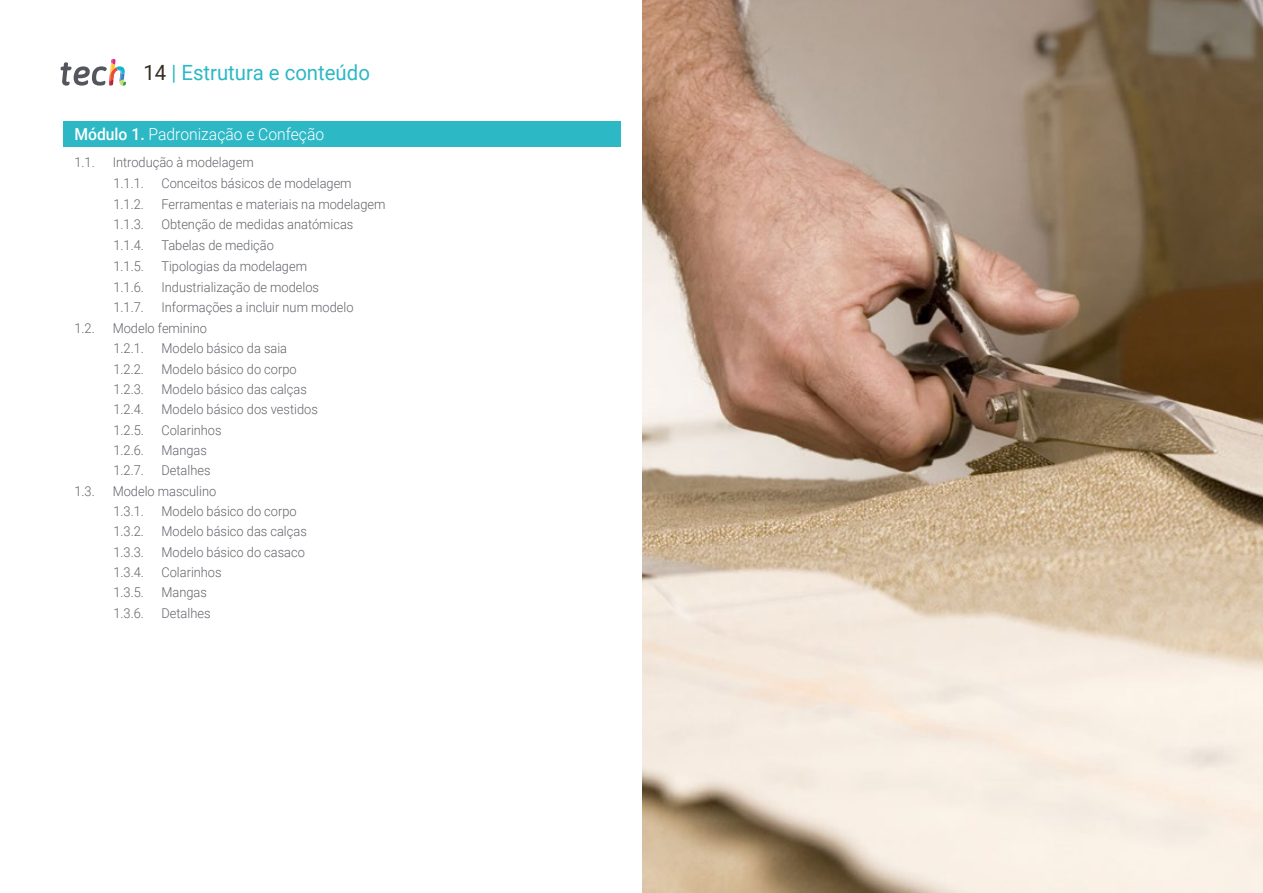
<style>
.page{position:relative;width:1263px;height:893px;background:#fff}
.page>*{position:absolute;margin:0;border:0;box-sizing:border-box;transform-origin:0 0}
.t1{font:21px "Roboto";color:#2db8c5}
.t2{font:300 16.5px "Roboto";color:#fff;scale:.95 1}
.t3{font:300 13.5px/20.4px "Roboto";color:#61646a;scale:.95 1}
.s1{color:#312e20}
.s2{font-weight:500}
</style>
<div class="page">
<svg style="left:61px;top:59px;width:65px;height:27px"></svg>
<div style="left:63px;top:121px;width:558px;height:25px;background:#2db8c5"></div>
<img style="left:642px;top:0;width:621px;height:893px">
<h1 class="t1" style="left:144px;top:57px;width:228px"><span class="s1">14</span> | Estrutura e conteúdo</h1>
<p class="t2" style="left:74px;top:123px;width:264px"><span class="s2">Módulo 1.</span> Padronização e Confeção</p>
<p class="t3" style="left:74px;top:152px;width:23px">1.1.</p>
<p class="t3" style="left:113px;top:151px;width:150px">Introdução à modelagem<br>1.1.1.</p>
<p class="t3" style="left:161px;top:172px;width:202px">Conceitos básicos de modelagem</p>
<p class="t3" style="left:113px;top:193px;width:34px">1.1.2.</p>
<p class="t3" style="left:161px;top:193px;width:237px">Ferramentas e materiais na modelagem</p>
<p class="t3" style="left:113px;top:214px;width:34px">1.1.3.</p>
<p class="t3" style="left:161px;top:214px;width:204px">Obtenção de medidas anatómicas</p>
<p class="t3" style="left:113px;top:235px;width:34px">1.1.4.</p>
<p class="t3" style="left:161px;top:235px;width:120px">Tabelas de medição</p>
<p class="t3" style="left:113px;top:255px;width:34px">1.1.5.</p>
<p class="t3" style="left:161px;top:255px;width:155px">Tipologias da modelagem</p>
<p class="t3" style="left:113px;top:276px;width:34px">1.1.6.</p>
<p class="t3" style="left:161px;top:276px;width:167px">Industrialização de modelos</p>
<p class="t3" style="left:113px;top:297px;width:34px">1.1.7.</p>
<p class="t3" style="left:161px;top:297px;width:204px">Informações a incluir num modelo</p>
<p class="t3" style="left:74px;top:318px;width:23px">1.2.</p>
<p class="t3" style="left:113px;top:318px;width:101px">Modelo feminino<br>1.2.1.</p>
<p class="t3" style="left:161px;top:338px;width:134px">Modelo básico da saia</p>
<p class="t3" style="left:113px;top:358px;width:34px">1.2.2.</p>
<p class="t3" style="left:161px;top:358px;width:144px">Modelo básico do corpo</p>
<p class="t3" style="left:113px;top:379px;width:34px">1.2.3.</p>
<p class="t3" style="left:161px;top:379px;width:155px">Modelo básico das calças</p>
<p class="t3" style="left:113px;top:399px;width:34px">1.2.4.</p>
<p class="t3" style="left:161px;top:399px;width:166px">Modelo básico dos vestidos</p>
<p class="t3" style="left:113px;top:419px;width:34px">1.2.5.</p>
<p class="t3" style="left:161px;top:419px;width:65px">Colarinhos</p>
<p class="t3" style="left:113px;top:440px;width:34px">1.2.6.</p>
<p class="t3" style="left:161px;top:440px;width:49px">Mangas</p>
<p class="t3" style="left:113px;top:460px;width:34px">1.2.7.</p>
<p class="t3" style="left:161px;top:460px;width:53px">Detalhes</p>
<p class="t3" style="left:74px;top:480px;width:23px">1.3.</p>
<p class="t3" style="left:113px;top:480px;width:111px">Modelo masculino<br>1.3.1.</p>
<p class="t3" style="left:161px;top:501px;width:144px">Modelo básico do corpo</p>
<p class="t3" style="left:113px;top:521px;width:34px">1.3.2.</p>
<p class="t3" style="left:161px;top:521px;width:155px">Modelo básico das calças</p>
<p class="t3" style="left:113px;top:541px;width:34px">1.3.3.</p>
<p class="t3" style="left:161px;top:541px;width:153px">Modelo básico do casaco</p>
<p class="t3" style="left:113px;top:562px;width:34px">1.3.4.</p>
<p class="t3" style="left:161px;top:562px;width:65px">Colarinhos</p>
<p class="t3" style="left:113px;top:582px;width:34px">1.3.5.</p>
<p class="t3" style="left:161px;top:582px;width:49px">Mangas</p>
<p class="t3" style="left:113px;top:602px;width:34px">1.3.6.</p>
<p class="t3" style="left:161px;top:602px;width:53px">Detalhes</p>
</div>
